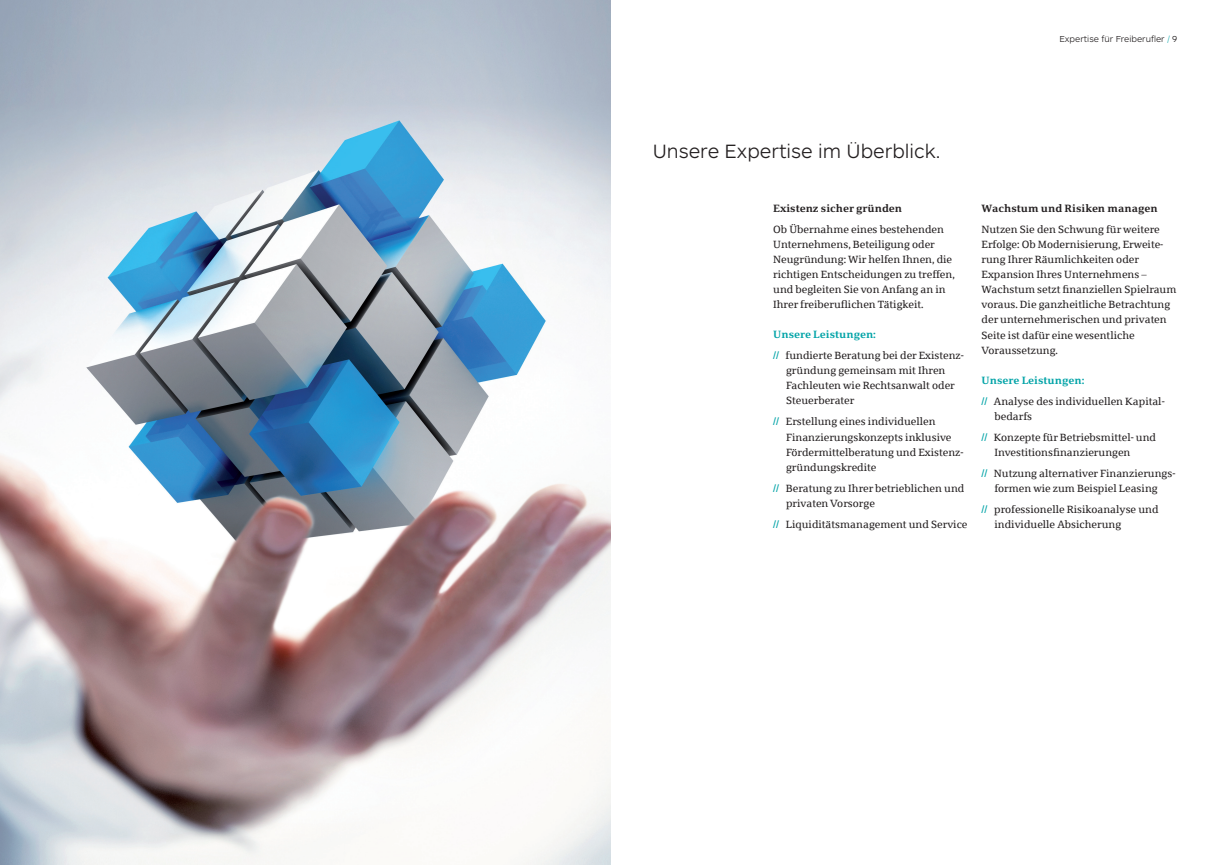
<style>
.page{position:relative;width:1219px;height:865px;background:#fff}
.page>*{position:absolute;margin:0;border:0;box-sizing:border-box;transform-origin:0 0}
.t1{font:300 20px "ARS Maquette Pro";color:#231f20}
.t2{font:10.5px/15px "Sparkasse Serif";color:#231f20}
.t3{font:700 10.5px "Sparkasse Serif";color:#231f20}
.t4{font:300 9px "ARS Maquette Pro";color:#231f20}
.s1{color:#00a3a7}
.s2{font-weight:700;color:#00a3a7}
</style>
<div class="page">
<img style="left:0;top:0;width:610px;height:865px">
<p class="t4" style="left:1059px;top:33px;width:119px">Expertise für Freiberufler <span class="s1">/</span> 9</p>
<h1 class="t1" style="left:653px;top:138px;width:289px">Unsere Expertise im Überblick.</h1>
<p class="t3" style="left:773px;top:202px;width:130px">Existenz sicher gründen</p>
<p class="t2" style="left:773px;top:222px;width:183px">Ob Übernahme eines bestehenden Unternehmens, Beteiligung oder Neugründung: Wir helfen Ihnen, die richtigen Entscheidungen zu treffen, und begleiten Sie von Anfang an in Ihrer freiberuflichen Tätigkeit.</p>
<p class="t2" style="left:773px;top:324px;width:192px;line-height:21px"><span class="s2">Unsere Leistungen:<br>//</span> fundierte Beratung bei der Existenz-</p>
<p class="t2" style="left:786px;top:363px;width:170px">gründung gemeinsam mit Ihren<br>Fachleuten wie Rechtsanwalt oder<br>Steuerberater</p>
<p class="t2" style="left:786px;top:414px;width:179px;text-indent:-13px"><span class="s2">//</span> Erstellung eines individuellen<br>Finanzierungskonzepts inklusive<br>Fördermittelberatung und Existenz&shy;gründungskredite</p>
<p class="t2" style="left:786px;top:480px;width:180px;text-indent:-13px"><span class="s2">//</span> Beratung zu Ihrer betrieblichen und privaten Vorsorge</p>
<p class="t2" style="left:773px;top:516px;width:196px"><span class="s2">//</span> Liquiditätsmanagement und Service</p>
<p class="t3" style="left:982px;top:202px;width:178px">Wachstum und Risiken managen</p>
<p class="t2" style="left:982px;top:222px;width:196px">Nutzen Sie den Schwung für weitere Erfolge: Ob Modernisierung, Erweite&shy;rung Ihrer Räumlichkeiten oder Expansion Ihres Unternehmens – Wachstum setzt finanziellen Spielraum voraus. Die ganzheitliche Betrachtung der unternehmerischen und privaten Seite ist dafür eine wesentliche Voraussetzung.</p>
<p class="t2" style="left:982px;top:369px;width:185px;line-height:21px"><span class="s2">Unsere Leistungen:<br>//</span> Analyse des individuellen Kapital-</p>
<p class="t2" style="left:982px;top:405px;width:176px;line-height:21px;text-indent:13px">bedarfs<br><span class="s2">//</span> Konzepte für Betriebsmittel- und</p>
<p class="t2" style="left:982px;top:441px;width:195px;line-height:21px;text-indent:13px">Investitionsfinanzierungen<br><span class="s2">//</span> Nutzung alternativer Finanzierungs-</p>
<p class="t2" style="left:982px;top:477px;width:178px;line-height:21px;text-align:right">formen wie zum Beispiel Leasing<br><span class="s2">//</span> professionelle Risikoanalyse und</p>
<p class="t2" style="left:994px;top:516px;width:128px">individuelle Absicherung</p>
</div>
